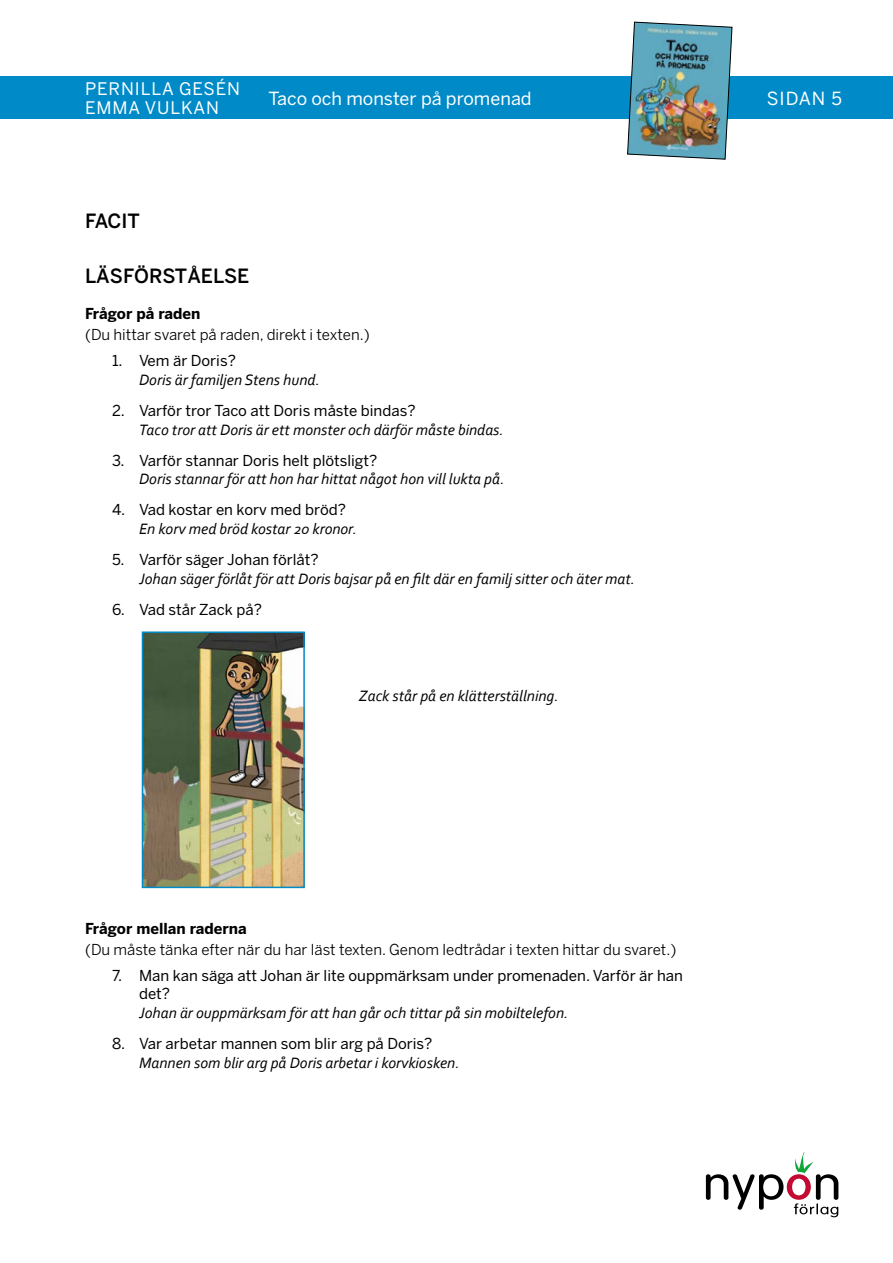
<style>
.page{position:relative;width:893px;height:1263px;background:#fff}
.page>*{position:absolute;margin:0;border:0;box-sizing:border-box;transform-origin:0 0}
.t1{font:500 19.5px "Benton Sans";color:#000}
.t2{font:18px "Benton Sans";color:#fff}
.t3{font:17.25px/18.8px "Benton Sans";letter-spacing:.05em;color:#fff}
.t4{font:italic 15.75px "Corbel";color:#000}
.t5{font:15px/18px "Benton Sans";color:#000}
.t6{font:15px "Benton Sans";color:#000}
.t7{font:700 15px "Benton Sans";color:#000}
</style>
<div class="page">
<div style="left:0;top:77px;width:893px;height:42px;background:#008ac7"></div>
<img style="left:627px;top:21px;width:106px;height:139px">
<svg style="left:706px;top:1152px;width:132px;height:65px"></svg>
<img style="left:145px;top:634px;width:157px;height:251px">
<div style="left:142px;top:631px;width:163px;height:257px;border:2px solid #008ac7"></div>
<p class="t3" style="left:85px;top:80px;width:156px">PERNILLA GESÉN<br>EMMA VULKAN</p>
<p class="t2" style="left:268px;top:88px;width:265px">Taco och monster på promenad</p>
<p class="t2" style="left:767px;top:88px;width:77px">SIDAN 5</p>
<p class="t1" style="left:85px;top:210px;width:56px">FACIT</p>
<p class="t1" style="left:85px;top:265px;width:166px">LÄSFÖRSTÅELSE</p>
<p class="t7" style="left:85px;top:305px;width:117px">Frågor på raden</p>
<p class="t6" style="left:85px;top:325px;width:286px">(Du hittar svaret på raden, direkt i texten.)</p>
<p class="t5" style="left:112px;top:352px;width:125px">1. Vem är Doris?</p>
<p class="t4" style="left:139px;top:370px;width:182px">Doris är familjen Stens hund.</p>
<p class="t5" style="left:112px;top:402px;width:305px">2. Varför tror Taco att Doris måste bindas?</p>
<p class="t4" style="left:139px;top:420px;width:366px">Taco tror att Doris är ett monster och därför måste bindas.</p>
<p class="t5" style="left:112px;top:451px;width:267px">3. Varför stannar Doris helt plötsligt?</p>
<p class="t4" style="left:139px;top:469px;width:367px">Doris stannar för att hon har hittat något hon vill lukta på.</p>
<p class="t5" style="left:112px;top:501px;width:235px">4. Vad kostar en korv med bröd?</p>
<p class="t4" style="left:139px;top:519px;width:219px">En korv med bröd kostar 20 kronor.</p>
<p class="t5" style="left:112px;top:551px;width:208px">5. Varför säger Johan förlåt?</p>
<p class="t4" style="left:139px;top:569px;width:498px">Johan säger förlåt för att Doris bajsar på en filt där en familj sitter och äter mat.</p>
<p class="t5" style="left:112px;top:600px;width:152px">6. Vad står Zack på?</p>
<p class="t4" style="left:359px;top:686px;width:201px">Zack står på en klätterställning.</p>
<p class="t7" style="left:85px;top:919px;width:163px">Frågor mellan raderna</p>
<p class="t6" style="left:85px;top:940px;width:593px">(Du måste tänka efter när du har läst texten. Genom ledtrådar i texten hittar du svaret.)</p>
<p class="t5" style="left:139px;top:967px;width:545px;text-indent:-27px">7. Man kan säga att Johan är lite ouppmärksam under promenaden. Varför är han det?</p>
<p class="t4" style="left:139px;top:1003px;width:431px">Johan är ouppmärksam för att han går och tittar på sin mobiltelefon.</p>
<p class="t5" style="left:112px;top:1034px;width:322px">8. Var arbetar mannen som blir arg på Doris?</p>
<p class="t4" style="left:139px;top:1052px;width:322px">Mannen som blir arg på Doris arbetar i korvkiosken.</p>
</div>
